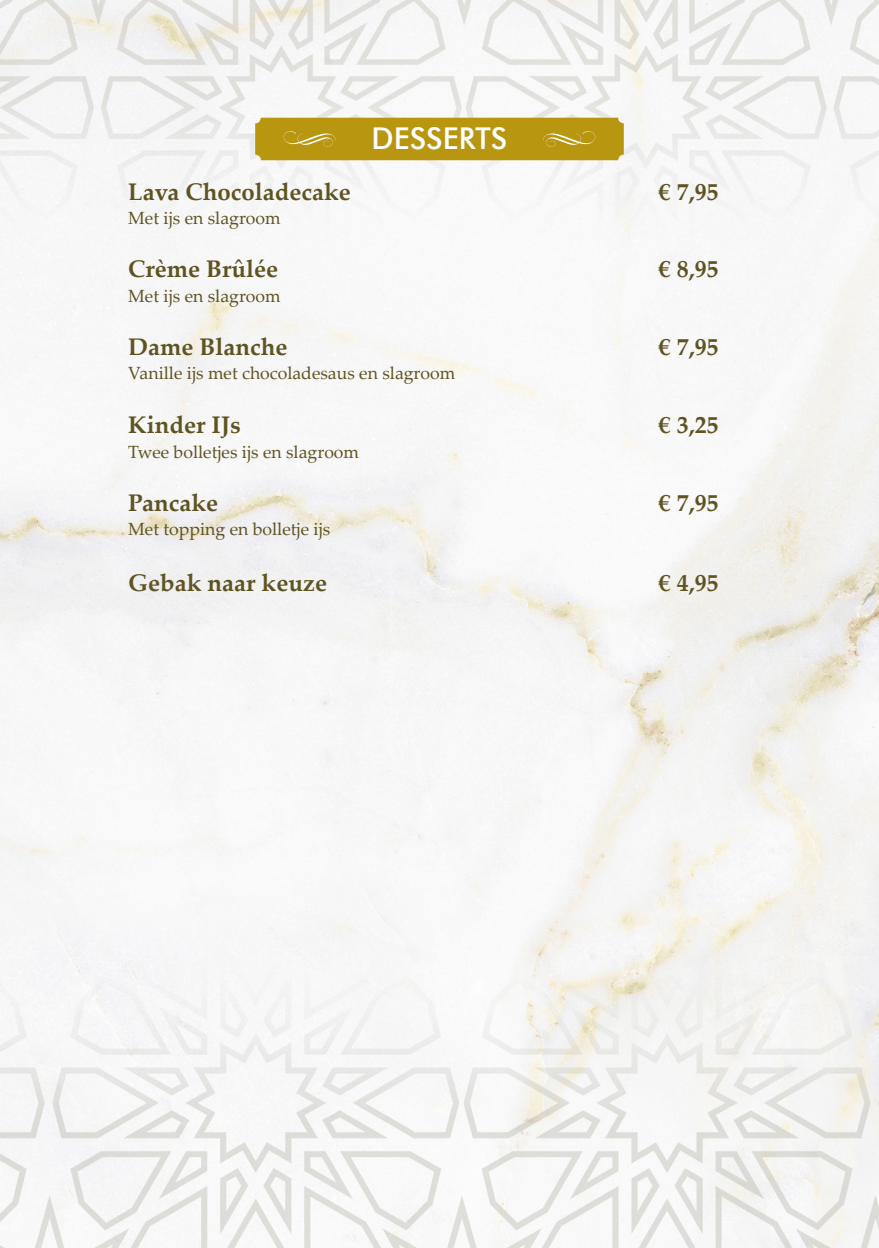
<style>
.page{position:relative;width:879px;height:1248px;background:#fff}
.page>*{position:absolute;margin:0;border:0;box-sizing:border-box;transform-origin:0 0}
.t1{font:500 30px "Futura BT";color:#fff}
.t2{font:700 24px "Palatino Linotype";color:#5f5321}
.t3{font:17.6px "Palatino Linotype";color:#5f5321}
</style>
<div class="page">
<img style="left:0;top:0;width:879px;height:1247px">
<div style="left:255px;top:118px;width:369px;height:42px;background:#b8960f;border-radius:6px"></div>
<svg style="left:283px;top:131px;width:53px;height:16px"></svg>
<svg style="left:543px;top:131px;width:53px;height:16px"></svg>
<p class="t2" style="left:128px;top:175px;width:224px">Lava Chocoladecake</p>
<p class="t3" style="left:128px;top:206px;width:154px">Met ijs en slagroom</p>
<p class="t2" style="left:128px;top:252px;width:151px">Crème Brûlée</p>
<p class="t3" style="left:128px;top:283px;width:154px">Met ijs en slagroom</p>
<p class="t2" style="left:128px;top:329px;width:161px">Dame Blanche</p>
<p class="t1" style="left:372px;top:120px;width:137px">DESSERTS</p>
<p class="t3" style="left:128px;top:360px;width:329px">Vanille ijs met chocoladesaus en slagroom</p>
<p class="t2" style="left:128px;top:408px;width:114px">Kinder IJs</p>
<p class="t3" style="left:128px;top:439px;width:232px">Twee bolletjes ijs en slagroom</p>
<p class="t2" style="left:128px;top:486px;width:91px">Pancake</p>
<p class="t3" style="left:128px;top:517px;width:203px">Met topping en bolletje ijs</p>
<p class="t2" style="left:128px;top:565px;width:200px">Gebak naar keuze</p>
<p class="t2" style="left:659px;top:175px;width:61px">€ 7,95</p>
<p class="t2" style="left:659px;top:252px;width:61px">€ 8,95</p>
<p class="t2" style="left:659px;top:329px;width:61px">€ 7,95</p>
<p class="t2" style="left:659px;top:408px;width:61px">€ 3,25</p>
<p class="t2" style="left:659px;top:486px;width:61px">€ 7,95</p>
<p class="t2" style="left:659px;top:565px;width:61px">€ 4,95</p>
</div>
